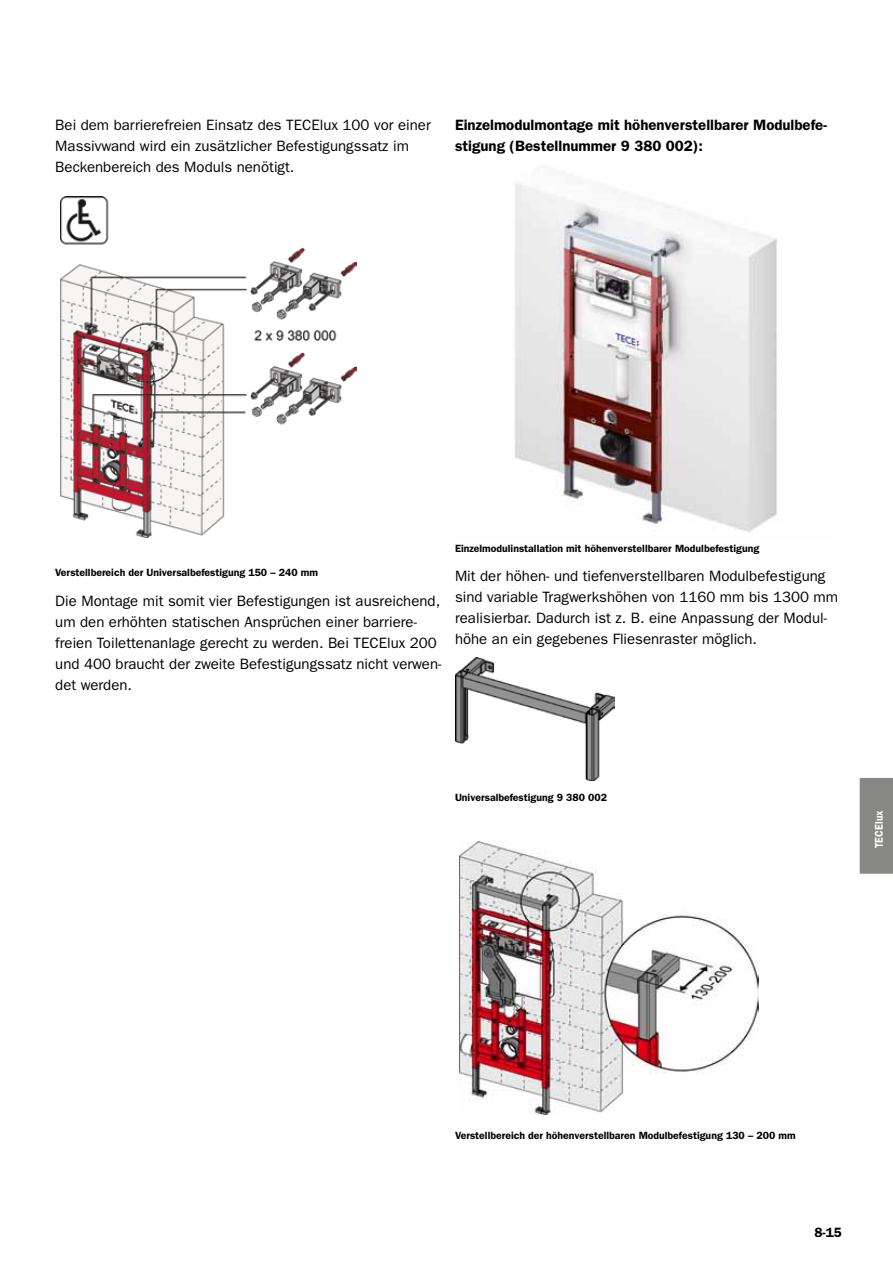
<style>
.page{position:relative;width:893px;height:1263px;background:#fff}
.page>*{position:absolute;margin:0;border:0;box-sizing:border-box;transform-origin:0 0}
.t1{font:15px/21px "Franklin Gothic";color:#000}
.t2{font:600 15px/21px "Franklin Gothic";color:#000}
.t3{font:600 13.5px "Franklin Gothic";color:#000}
.t4{font:600 11.25px "Franklin Gothic";letter-spacing:.005em;color:#fff;scale:.9 1}
.t5{font:600 10.5px "Franklin Gothic";color:#000}
</style>
<div class="page">
<div style="left:859px;top:778px;width:34px;height:96px;background:#878786"></div>
<img style="left:515px;top:168px;width:263px;height:365px">
<img style="left:455px;top:658px;width:159px;height:122px">
<img style="left:459px;top:842px;width:300px;height:273px">
<img style="left:60px;top:197px;width:297px;height:340px">
<p class="t1" style="left:55px;top:115px;width:377px">Bei dem barrierefreien Einsatz des TECElux 100 vor einer<br>Massivwand wird ein zusätzlicher Befestigungssatz im<br>Beckenbereich des Moduls nenötigt.</p>
<p class="t2" style="left:455px;top:115px;width:373px">Einzelmodulmontage mit höhenverstellbarer Modulbefe&shy;stigung (Bestellnummer 9 380 002):</p>
<p class="t5" style="left:55px;top:566px;width:264px">Verstellbereich der Universalbefestigung 150 – 240 mm</p>
<p class="t1" style="left:55px;top:590px;width:388px">Die Montage mit somit vier Befestigungen ist ausreichend, um den erhöhten statischen Ansprüchen einer barriere&shy;freien Toilettenanlage gerecht zu werden. Bei TECElux 200 und 400 braucht der zweite Befestigungssatz nicht verwen&shy;det werden.</p>
<p class="t5" style="left:455px;top:542px;width:306px">Einzelmodulinstallation mit höhenverstellbarer Modulbefestigung</p>
<p class="t1" style="left:455px;top:566px;width:385px">Mit der höhen- und tiefenverstellbaren Modulbefestigung sind variable Tragwerkshöhen von 1160 mm bis 1300 mm realisierbar. Dadurch ist z. B. eine Anpassung der Modul&shy;höhe an ein gegebenes Fliesenraster möglich.</p>
<p class="t5" style="left:455px;top:791px;width:154px">Universalbefestigung 9 380 002</p>
<p class="t4" style="left:872px;top:848px;width:43px;rotate:-90deg">TECElux</p>
<p class="t5" style="left:455px;top:1129px;width:342px">Verstellbereich der höhenverstellbaren Modulbefestigung 130 – 200 mm</p>
<p class="t3" style="left:814px;top:1224px;width:29px">8-15</p>
</div>
